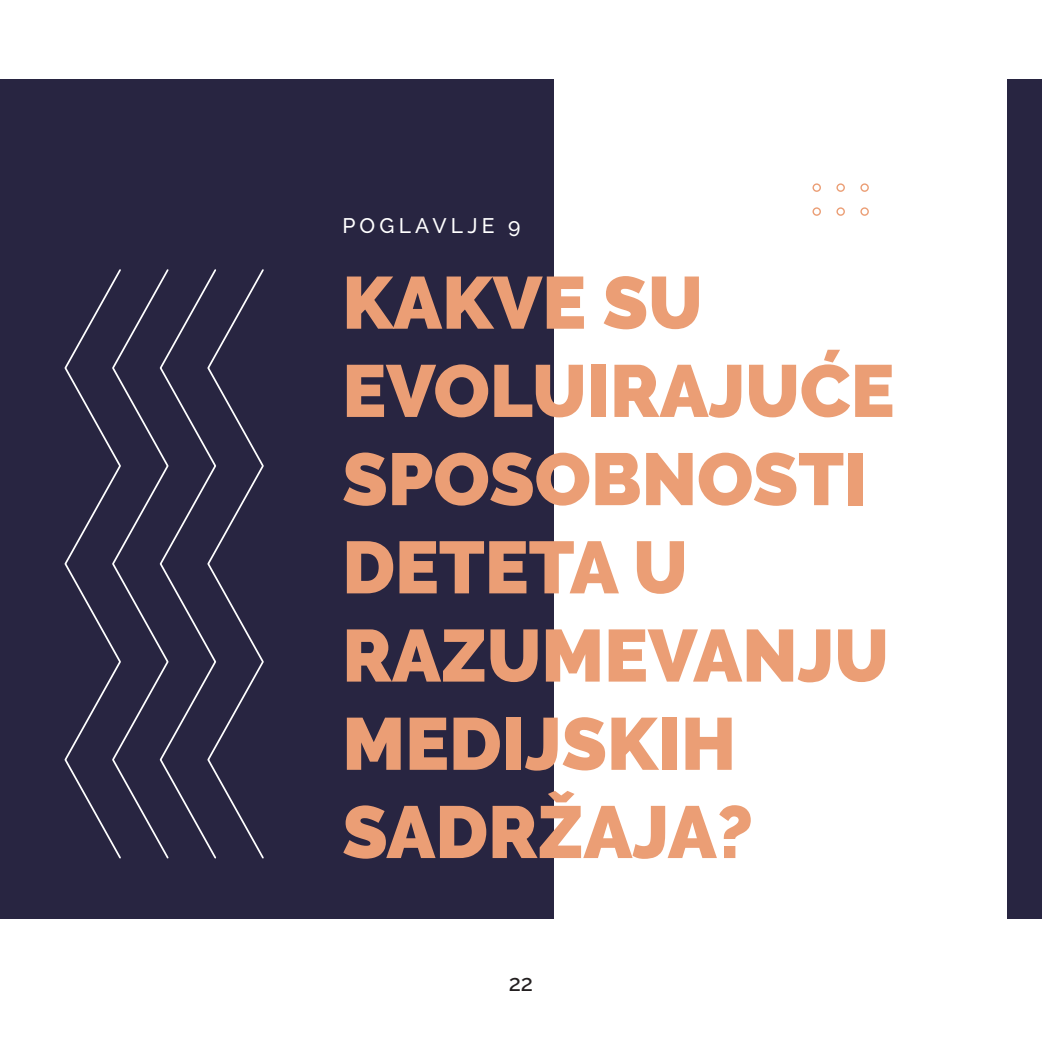
<style>
.page{position:relative;width:1042px;height:1042px;background:#fff}
.page>*{position:absolute;margin:0;border:0;box-sizing:border-box;transform-origin:0 0}
.t1{font:900 73.5px/88.2px "Raleway";color:#eb9e75}
.t2{font:500 22.75px "Raleway";color:#231f20}
.t3{font:500 21px "Raleway";letter-spacing:.2em;color:#fff}
</style>
<div class="page">
<div style="left:0;top:79px;width:553px;height:840px;background:#282541"></div>
<div style="left:1007px;top:79px;width:35px;height:840px;background:#282541"></div>
<svg style="left:812px;top:183px;width:9px;height:9px"></svg>
<svg style="left:836px;top:183px;width:9px;height:9px"></svg>
<svg style="left:860px;top:183px;width:9px;height:9px"></svg>
<svg style="left:812px;top:207px;width:9px;height:9px"></svg>
<svg style="left:836px;top:207px;width:9px;height:9px"></svg>
<svg style="left:860px;top:207px;width:9px;height:9px"></svg>
<svg style="left:64px;top:269px;width:200px;height:590px"></svg>
<p class="t3" style="left:342px;top:214px;width:180px">POGLAVLJE 9</p>
<p class="t1" style="left:342px;top:259px;width:554px">KAKVE SU<br>EVOLUIRAJUĆE<br>SPOSOBNOSTI<br>DETETA U<br>RAZUMEVANJU<br>MEDIJSKIH<br>SADRŽAJA?</p>
<p class="t2" style="left:509px;top:969px;width:26px">22</p>
</div>
